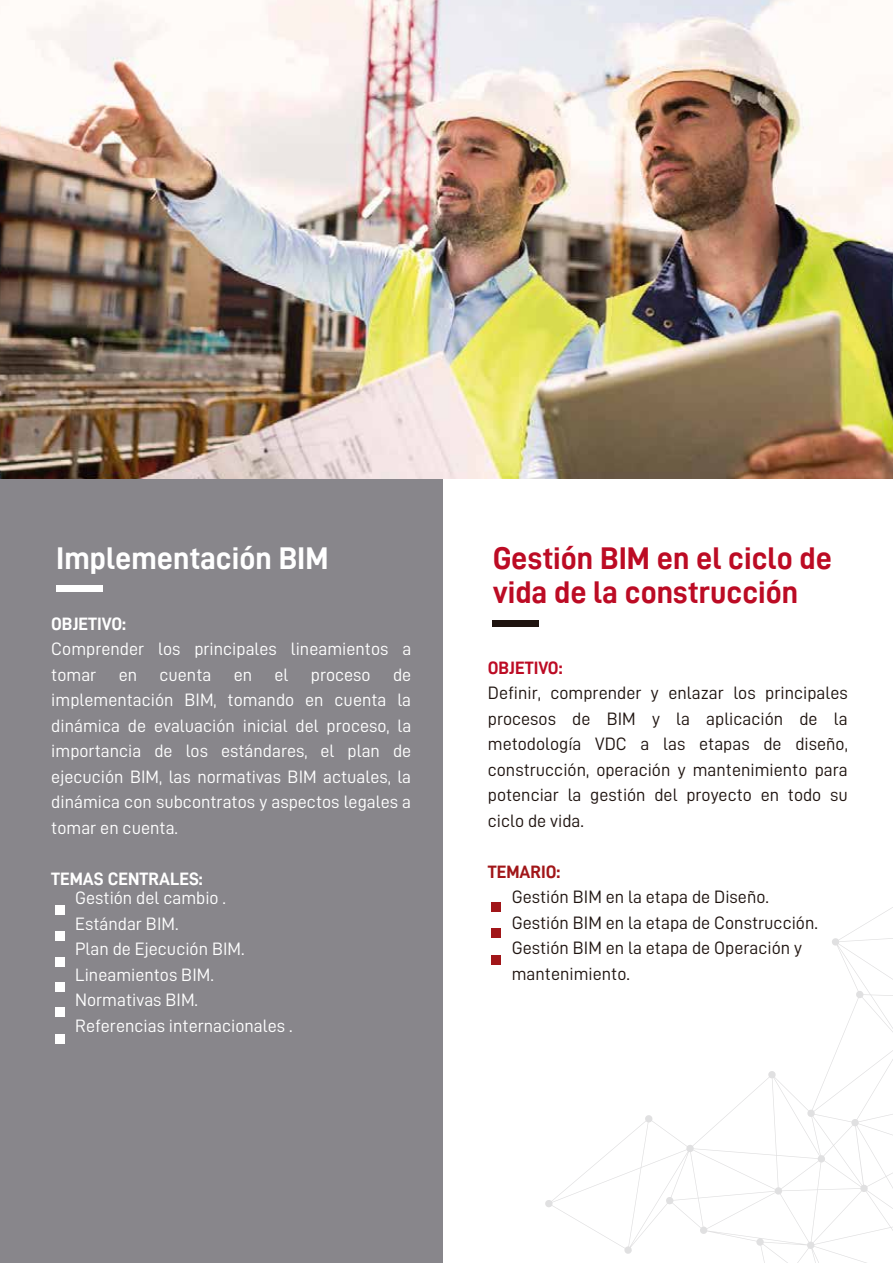
<style>
.page{position:relative;width:893px;height:1263px;background:#fff}
.page>*{position:absolute;margin:0;border:0;box-sizing:border-box;transform-origin:0 0}
.t1{font:31.5px/34.5px "D DIN Bold";color:#bc0b24}
.t2{font:31.5px "D DIN Bold";color:#fff}
.t3{font:18px/25.5px "D DIN";color:#fff;text-align:justify}
.t4{font:18px/25.5px "D DIN";color:#1f1410;text-align:justify}
.t5{font:18px "D DIN Bold";color:#fff}
.t6{font:18px "D DIN Bold";color:#bc0b24}
.t7{font:18px "D DIN Bold";color:#a11619}
</style>
<div class="page">
<svg style="left:545px;top:907px;width:348px;height:356px"></svg>
<div style="left:0;top:479px;width:443px;height:784px;background:#88868b"></div>
<div style="left:56px;top:585px;width:47px;height:7px;background:#fff"></div>
<div style="left:55px;top:905px;width:9px;height:9px;background:#fff"></div>
<div style="left:55px;top:932px;width:9px;height:9px;background:#fff"></div>
<div style="left:55px;top:957px;width:9px;height:9px;background:#fff"></div>
<div style="left:55px;top:1007px;width:9px;height:9px;background:#fff"></div>
<div style="left:55px;top:983px;width:9px;height:9px;background:#fff"></div>
<div style="left:55px;top:1034px;width:9px;height:9px;background:#fff"></div>
<div style="left:493px;top:620px;width:46px;height:7px;background:#1f1410"></div>
<div style="left:492px;top:903px;width:9px;height:9px;background:#a11619"></div>
<div style="left:492px;top:928px;width:9px;height:9px;background:#a11619"></div>
<div style="left:492px;top:955px;width:9px;height:9px;background:#a11619"></div>
<img style="left:1px;top:0;width:892px;height:479px">
<h1 class="t2" style="left:56px;top:540px;width:274px">Implementación BIM</h1>
<p class="t5" style="left:51px;top:614px;width:76px">OBJETIVO:</p>
<p class="t3" style="left:51px;top:636px;width:361px">Comprender los principales lineamientos a tomar en cuenta en el proceso de implementación BIM, tomando en cuenta la dinámica de evaluación inicial del proceso, la importancia de los estándares, el plan de ejecución BIM, las normativas BIM actuales, la dinámica con subcontratos y aspectos legales a tomar en cuenta.</p>
<p class="t5" style="left:51px;top:869px;width:153px">TEMAS CENTRALES:</p>
<p class="t3" style="left:75px;top:885px;width:219px;text-align:left">Gestión del cambio .<br>Estándar BIM.<br>Plan de Ejecución BIM.<br>Lineamientos BIM.<br>Normativas BIM.<br>Referencias internacionales .</p>
<h1 class="t1" style="left:493px;top:540px;width:341px">Gestión BIM en el ciclo de vida de la construcción</h1>
<p class="t6" style="left:488px;top:658px;width:76px">OBJETIVO:</p>
<p class="t4" style="left:488px;top:680px;width:361px">Definir, comprender y enlazar los principales procesos de BIM y la aplicación de la metodología VDC a las etapas de diseño, construcción, operación y mantenimiento para potenciar la gestión del proyecto en todo su ciclo de vida.</p>
<p class="t7" style="left:488px;top:862px;width:74px">TEMARIO:</p>
<p class="t4" style="left:512px;top:884px;width:308px;text-align:left">Gestión BIM en la etapa de Diseño.<br>Gestión BIM en la etapa de Construcción.<br>Gestión BIM en la etapa de Operación y mantenimiento.</p>
</div>
